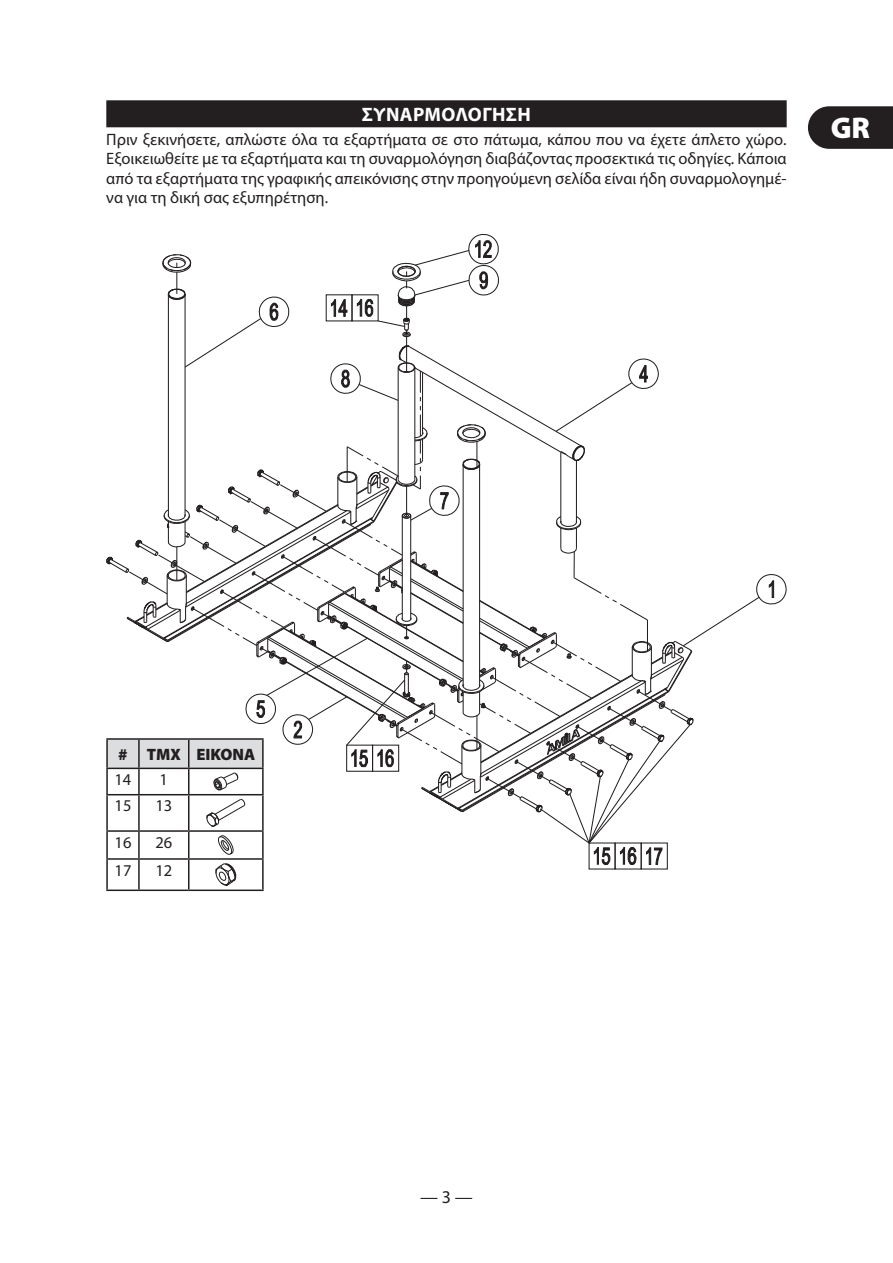
<style>
.page{position:relative;width:893px;height:1263px;background:#fff}
.page>*{position:absolute;margin:0;border:0;box-sizing:border-box;transform-origin:0 0}
.t1{font:900 30px "Myriad Pro";color:#fff}
.t2{font:700 19.5px "Myriad Pro";letter-spacing:.02em;color:#fff}
.t3{font:18px "Myriad Pro";color:#231f20}
.t4{font:16.5px/19.5px "Myriad Pro";color:#231f20;text-align:justify}
.t5{font:900 16.5px "Myriad Pro";color:#231f20}
</style>
<div class="page">
<svg style="left:808px;top:106px;width:85px;height:43px;background:#312d2e"></svg>
<div style="left:106px;top:100px;width:681px;height:27px;background:#231f20"></div>
<hr style="left:139px;top:889px;width:50px;height:2px;background:#231f20">
<hr style="left:189px;top:889px;width:75px;height:2px;background:#231f20">
<hr style="left:106px;top:889px;width:33px;height:2px;background:#231f20">
<svg style="left:106px;top:234px;width:681px;height:655px"></svg>
<p class="t2" style="left:362px;top:102px;width:171px">ΣΥΝΑΡΜΟΛΟΓΗΣΗ</p>
<p class="t4" style="left:106px;top:129px;width:682px">Πριν ξεκινήσετε, απλώστε όλα τα εξαρτήματα σε στο πάτωμα, κάπου που να έχετε άπλετο χώρο.<br>Εξοικειωθείτε με τα εξαρτήματα και τη συναρμολόγηση διαβάζοντας προσεκτικά τις οδηγίες. Κάποια από τα εξαρτήματα της γραφικής απεικόνισης στην προηγούμενη σελίδα είναι ήδη συναρμολογημέ&shy;να για τη δική σας εξυπηρέτηση.</p>
<h1 class="t1" style="left:831px;top:108px;width:41px">GR</h1>
<p class="t5" style="left:118px;top:743px;width:138px"># ΤΜΧ ΕΙΚΟΝΑ</p>
<p class="t4" style="left:115px;top:769px;width:18px">14</p>
<p class="t4" style="left:160px;top:769px;width:10px">1</p>
<p class="t4" style="left:115px;top:796px;width:18px">15</p>
<p class="t4" style="left:155px;top:796px;width:18px">13</p>
<p class="t4" style="left:115px;top:832px;width:18px">16</p>
<p class="t4" style="left:155px;top:832px;width:18px">26</p>
<p class="t4" style="left:115px;top:860px;width:18px">17</p>
<p class="t4" style="left:155px;top:860px;width:18px">12</p>
<p class="t3" style="left:420px;top:1186px;width:54px">— 3 —</p>
</div>
